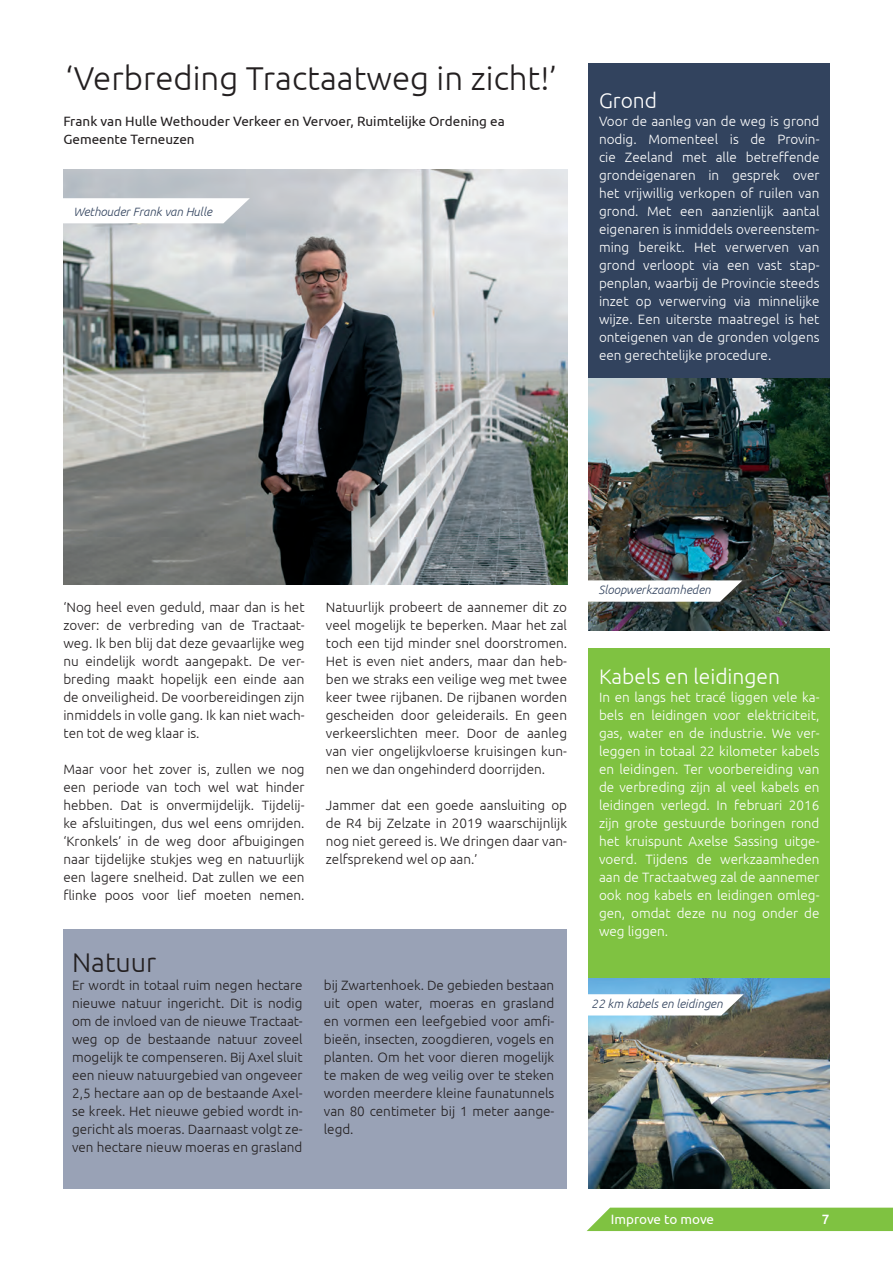
<style>
.page{position:relative;width:893px;height:1263px;background:#fff}
.page>*{position:absolute;margin:0;border:0;box-sizing:border-box;transform-origin:0 0}
.t1{font:300 33px "Ubuntu";color:#231f20}
.t2{font:300 27px "Ubuntu";color:#231f20}
.t3{font:300 21px "Ubuntu";color:#fff}
.t4{font:300 13.5px/18px "Ubuntu";color:#231f20;text-align:justify}
.t5{font:300 13.5px/18px "Ubuntu";color:#fff;text-align:justify}
.t6{font:13.5px/18px "Ubuntu";color:#231f20}
.t7{font:13.5px "Ubuntu";letter-spacing:-.005em;color:#fff}
.t8{font:500 13.5px "Ubuntu";color:#fff}
.t9{font:italic 300 12px "Ubuntu";color:#32435e}
</style>
<div class="page">
<svg style="left:588px;top:1207px;width:304px;height:23px;background:#87c54c"></svg>
<img style="left:63px;top:170px;width:504px;height:414px">
<div style="left:588px;top:63px;width:241px;height:351px;background:#32435e"></div>
<div style="left:588px;top:648px;width:241px;height:540px;background:#7fc241"></div>
<img style="left:588px;top:378px;width:241px;height:252px">
<img style="left:588px;top:978px;width:241px;height:210px">
<svg style="left:63px;top:198px;width:187px;height:25px"></svg>
<div style="left:63px;top:929px;width:504px;height:259px;background:#99a2b6"></div>
<svg style="left:588px;top:580px;width:154px;height:21px"></svg>
<svg style="left:588px;top:994px;width:155px;height:21px;background:#f2f3f3"></svg>
<h1 class="t1" style="left:66px;top:58px;width:493px">‘Verbreding Tractaatweg in zicht!’</h1>
<p class="t6" style="left:63px;top:111px;width:442px">Frank van Hulle Wethouder Verkeer en Vervoer, Ruimtelijke Ordening ea<br>Gemeente Terneuzen</p>
<p class="t9" style="left:73px;top:204px;width:140px">Wethouder Frank van Hulle</p>
<h3 class="t3" style="left:598px;top:87px;width:60px">Grond</h3>
<p class="t5" style="left:598px;top:111px;width:222px">Voor de aanleg van de weg is grond nodig. Momenteel is de Provin&shy;cie Zeeland met alle betreffende grondeigenaren in gesprek over het vrijwillig verkopen of ruilen van grond. Met een aanzienlijk aantal eigenaren is inmiddels overeenstem&shy;ming bereikt. Het verwerven van grond verloopt via een vast stap&shy;penplan, waarbij de Provincie steeds inzet op verwerving via minnelijke wijze. Een uiterste maatregel is het onteigenen van de gronden volgens een gerechtelijke procedure.</p>
<p class="t4" style="left:63px;top:597px;width:242px">‘Nog heel even geduld, maar dan is het zover: de verbreding van de Tractaat&shy;weg. Ik ben blij dat deze gevaarlijke weg nu eindelijk wordt aangepakt. De ver&shy;breding maakt hopelijk een einde aan de onveiligheid. De voorbereidingen zijn inmiddels in volle gang. Ik kan niet wach&shy;ten tot de weg klaar is.</p>
<p class="t4" style="left:63px;top:759px;width:242px">Maar voor het zover is, zullen we nog een periode van toch wel wat hinder hebben. Dat is onvermijdelijk. Tijdelij&shy;ke afsluitingen, dus wel eens omrijden. ‘Kronkels’ in de weg door afbuigingen naar tijdelijke stukjes weg en natuurlijk een lagere snelheid. Dat zullen we een flinke poos voor lief moeten nemen.</p>
<p class="t4" style="left:326px;top:597px;width:242px">Natuurlijk probeert de aannemer dit zo veel mogelijk te beperken. Maar het zal toch een tijd minder snel doorstromen.<br>Het is even niet anders, maar dan heb&shy;ben we straks een veilige weg met twee keer twee rijbanen. De rijbanen worden gescheiden door geleiderails. En geen verkeerslichten meer. Door de aanleg van vier ongelijkvloerse kruisingen kun&shy;nen we dan ongehinderd doorrijden.</p>
<p class="t4" style="left:326px;top:795px;width:242px">Jammer dat een goede aansluiting op de R4 bij Zelzate in 2019 waarschijnlijk nog niet gereed is. We dringen daar van&shy;zelfsprekend wel op aan.’</p>
<h2 class="t2" style="left:72px;top:946px;width:86px">Natuur</h2>
<p class="t4" style="left:72px;top:975px;width:232px">Er wordt in totaal ruim negen hectare nieuwe natuur ingericht. Dit is nodig om de invloed van de nieuwe Tractaat&shy;weg op de bestaande natuur zoveel mogelijk te compenseren. Bij Axel sluit een nieuw natuurgebied van ongeveer 2,5 hectare aan op de bestaande Axel&shy;se kreek. Het nieuwe gebied wordt in&shy;gericht als moeras. Daarnaast volgt ze&shy;ven hectare nieuw moeras en grasland</p>
<p class="t4" style="left:324px;top:975px;width:232px">bij Zwartenhoek. De gebieden bestaan uit open water, moeras en grasland en vormen een leefgebied voor amfi&shy;bieën, insecten, zoogdieren, vogels en planten. Om het voor dieren mogelijk te maken de weg veilig over te steken worden meerdere kleine faunatunnels van 80 centimeter bij 1 meter aange&shy;legd.</p>
<p class="t9" style="left:598px;top:582px;width:114px">Sloopwerkzaamheden</p>
<h3 class="t3" style="left:598px;top:663px;width:182px">Kabels en leidingen</h3>
<p class="t5" style="left:598px;top:687px;width:222px">In en langs het tracé liggen vele ka&shy;bels en leidingen voor elektriciteit, gas, water en de industrie. We ver&shy;leggen in totaal 22 kilometer kabels en leidingen. Ter voorbereiding van de verbreding zijn al veel kabels en leidingen verlegd. In februari 2016 zijn grote gestuurde boringen rond het kruispunt Axelse Sassing uitge&shy;voerd. Tijdens de werkzaamheden aan de Tractaatweg zal de aannemer ook nog kabels en leidingen omleg&shy;gen, omdat deze nu nog onder de weg liggen.</p>
<p class="t9" style="left:591px;top:996px;width:133px">22 km kabels en leidingen</p>
<p class="t7" style="left:610px;top:1211px;width:105px">Improve to move</p>
<p class="t8" style="left:821px;top:1210px;width:9px">7</p>
</div>
